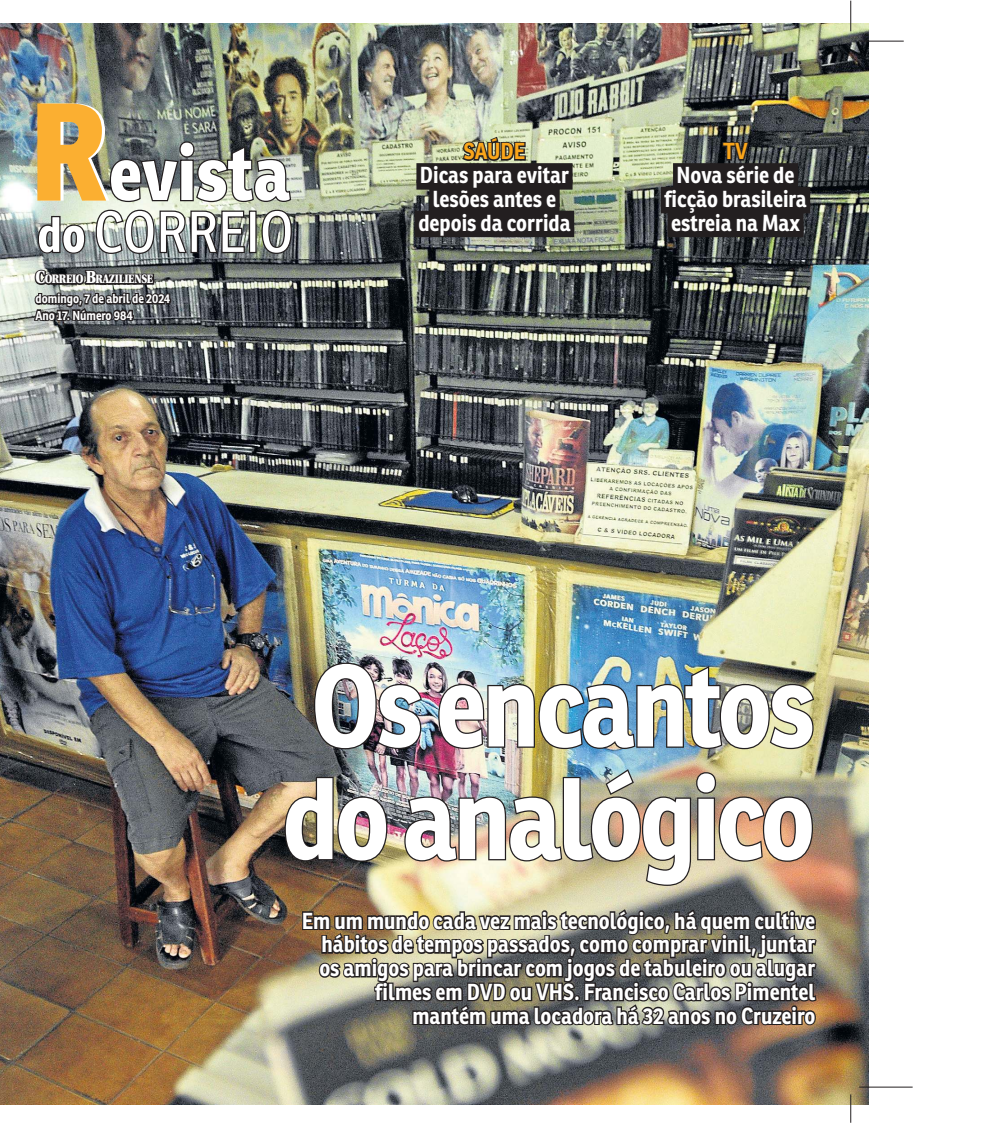
<style>
.page{position:relative;width:989px;height:1124px;background:#fff}
.page>*{position:absolute;margin:0;border:0;box-sizing:border-box;transform-origin:0 0}
.t1{font:700 112.5px/112.5px "Ronnia";letter-spacing:-.035em;color:#fff;scale:.9 1}
.t2{font:800 75px "Ronnia";letter-spacing:-.01em;color:#fff;scale:.9 1}
.t3{font:600 57.5px "Ronnia";letter-spacing:-.01em;color:#fff;scale:.88 1}
.t4{font:700 22.5px/23.8px "Ronnia";color:#fff;text-align:center;scale:.9 1}
.t5{font:700 22.5px "Ronnia";color:#faa61a;scale:.9 1}
.t6{font:700 12.5px/16.2px "Ronnia";color:#fff;scale:.9 1}
.t7{font:900 12.25px "Utopia";letter-spacing:-.02em;color:#fff;scale:.8 1}
.s1{font-size:135px}
.s2{font-weight:800;font-size:50px}
.s3{font-size:17.5px}
</style>
<div class="page">
<img style="left:0;top:23px;width:868px;height:1081px">
<div style="left:661px;top:203px;width:149px;height:10px;background:#231f20"></div>
<div style="left:667px;top:227px;width:136px;height:10px;background:#231f20"></div>
<svg style="left:662px;top:140px;width:147px;height:93px"></svg>
<div style="left:415px;top:227px;width:159px;height:10px;background:#231f20"></div>
<svg style="left:416px;top:135px;width:157px;height:103px;background:#4b4a42"></svg>
<img style="left:301px;top:907px;width:517px;height:119px">
<img style="left:313px;top:661px;width:110px;height:89px">
<img style="left:437px;top:663px;width:378px;height:87px">
<img style="left:283px;top:775px;width:105px;height:87px">
<img style="left:403px;top:767px;width:411px;height:120px">
<svg style="left:32px;top:268px;width:140px;height:55px;background:#5b5d5d"></svg>
<hr style="left:859px;top:41px;width:44px;height:1px;background:#231f20">
<hr style="left:859px;top:1086px;width:53px;height:1px;background:#231f20">
<svg style="left:850px;top:1094px;width:1px;height:28px"></svg>
<hr style="left:850px;top:1px;width:1px;height:30px;background:#231f20">
<svg style="left:37px;top:215px;width:49px;height:39px;background:#909793"></svg>
<svg style="left:95px;top:209px;width:150px;height:45px;background:#8e9491"></svg>
<div style="left:249px;top:210px;width:8px;height:43px;border:1px solid #231f20"></div>
<svg style="left:261px;top:209px;width:31px;height:45px"></svg>
<img style="left:37px;top:103px;width:255px;height:100px">
<h2 class="t2" style="left:33px;top:142px;width:288px"><span class="s1">R</span>evista</h2>
<h3 class="t3" style="left:37px;top:210px;width:293px"><span class="s2">do</span> CORREIO</h3>
<p class="t7" style="left:35px;top:272px;width:149px"><span class="s3">C</span>ORREIO <span class="s3">B</span>RAZILIENSE</p>
<p class="t6" style="left:35px;top:291px;width:151px">domingo, 7 de abril de 2024<br>Ano 17. Número 984</p>
<p class="t5" style="left:464px;top:138px;width:70px">SAÚDE</p>
<p class="t4" style="left:418px;top:164px;width:171px">Dicas para evitar lesões antes e depois da corrida</p>
<p class="t5" style="left:723px;top:138px;width:29px">TV</p>
<p class="t4" style="left:664px;top:164px;width:160px">Nova série de ficção brasileira estreia na Max</p>
<h1 class="t1" style="left:282px;top:652px;width:593px">Os encantos do analógico</h1>
<p class="t4" style="left:302px;top:909px;width:572px;text-align:right">Em um mundo cada vez mais tecnológico, há quem cultive hábitos de tempos passados, como comprar vinil, juntar os amigos para brincar com jogos de tabuleiro ou alugar filmes em DVD ou VHS. Francisco Carlos Pimentel mantém uma locadora há 32 anos no Cruzeiro</p>
</div>
